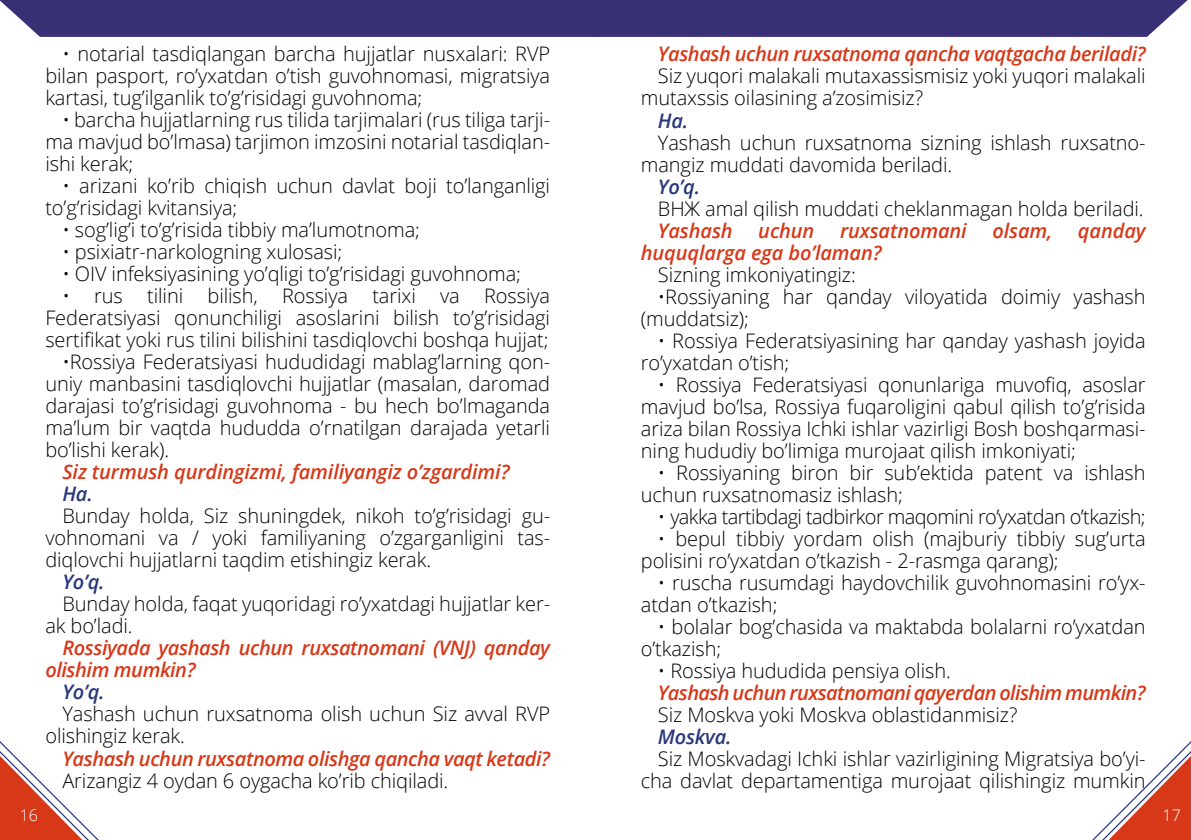
<style>
.page{position:relative;width:1191px;height:840px;background:#fff}
.page>*{position:absolute;margin:0;border:0;box-sizing:border-box;transform-origin:0 0}
.t1{font:300 20px/22px "Open Sans";letter-spacing:-.005em;color:#000}
.t2{font:italic 600 20px/22px "Open Sans";letter-spacing:-.02em;color:#d73818}
.t3{font:300 20px "Open Sans";letter-spacing:-.03em;color:#000}
.t4{font:italic 600 20px "Open Sans";letter-spacing:-.01em;color:#29377d}
.t5{font:300 16px "Open Sans";color:#fff}
</style>
<div class="page">
<div style="left:0;top:0;width:1188px;height:37px;background:#383074"></div>
<svg style="left:0;top:741px;width:98px;height:98px"></svg>
<svg style="left:1093px;top:741px;width:98px;height:98px"></svg>
<p class="t1" style="left:45px;top:42px;width:506px;text-align:justify;text-indent:17px">• notarial tasdiqlangan barcha hujjatlar nusxalari: RVP bilan pasport, ro’yxatdan o’tish guvohnomasi, migratsiya kartasi, tug’ilganlik to’g’risidagi guvohnoma;</p>
<p class="t1" style="left:45px;top:108px;width:506px;text-align:justify;text-indent:17px">• barcha hujjatlarning rus tilida tarjimalari (rus tiliga tarji&shy;ma mavjud bo’lmasa) tarjimon imzosini notarial tasdiqlan&shy;ishi kerak;</p>
<p class="t1" style="left:45px;top:174px;width:506px;text-indent:17px">• arizani ko’rib chiqish uchun davlat boji to’langanligi to’g’risidagi kvitansiya;</p>
<p class="t1" style="left:62px;top:218px;width:359px">• sog’lig’i to’g’risida tibbiy ma’lumotnoma;</p>
<p class="t1" style="left:62px;top:240px;width:281px">• psixiatr-narkologning xulosasi;</p>
<p class="t1" style="left:62px;top:262px;width:460px">• OIV infeksiyasining yo’qligi to’g’risidagi guvohnoma;</p>
<p class="t1" style="left:45px;top:284px;width:506px;text-align:justify;text-indent:17px">• rus tilini bilish, Rossiya tarixi va Rossiya Federatsiyasi qonunchiligi asoslarini bilish to’g’risidagi sertifikat yoki rus tilini bilishini tasdiqlovchi boshqa hujjat;</p>
<p class="t1" style="left:45px;top:350px;width:506px;text-align:justify;text-indent:17px">•Rossiya Federatsiyasi hududidagi mablag’larning qon&shy;uniy manbasini tasdiqlovchi hujjatlar (masalan, daromad darajasi to’g’risidagi guvohnoma - bu hech bo’lmaganda ma’lum bir vaqtda hududda o’rnatilgan darajada yetarli bo’lishi kerak).</p>
<p class="t2" style="left:62px;top:460px;width:449px">Siz turmush qurdingizmi, familiyangiz o’zgardimi?</p>
<p class="t4" style="left:62px;top:480px;width:32px">Ha.</p>
<p class="t1" style="left:45px;top:504px;width:506px;text-align:justify;text-indent:17px">Bunday holda, Siz shuningdek, nikoh to’g’risidagi gu&shy;vohnomani va / yoki familiyaning o’zgarganligini tas&shy;diqlovchi hujjatlarni taqdim etishingiz kerak.</p>
<p class="t4" style="left:62px;top:568px;width:44px">Yo’q.</p>
<p class="t1" style="left:45px;top:592px;width:506px;text-indent:17px">Bunday holda, faqat yuqoridagi ro’yxatdagi hujjatlar ker&shy;ak bo’ladi.</p>
<p class="t2" style="left:45px;top:636px;width:506px;text-indent:17px">Rossiyada yashash uchun ruxsatnomani (VNJ) qanday olishim mumkin?</p>
<p class="t4" style="left:62px;top:678px;width:44px">Yo’q.</p>
<p class="t1" style="left:45px;top:702px;width:506px;text-indent:17px">Yashash uchun ruxsatnoma olish uchun Siz avval RVP olishingiz kerak.</p>
<p class="t2" style="left:62px;top:746px;width:489px">Yashash uchun ruxsatnoma olishga qancha vaqt ketadi?</p>
<p class="t1" style="left:62px;top:768px;width:387px">Arizangiz 4 oydan 6 oygacha ko’rib chiqiladi.</p>
<p class="t2" style="left:658px;top:43px;width:489px">Yashash uchun ruxsatnoma qancha vaqtgacha beriladi?</p>
<p class="t1" style="left:641px;top:65px;width:506px;text-indent:17px">Siz yuqori malakali mutaxassismisiz yoki yuqori malakali mutaxssis oilasining a’zosimisiz?</p>
<p class="t4" style="left:658px;top:106px;width:32px">Ha.</p>
<p class="t1" style="left:641px;top:131px;width:506px;text-indent:17px">Yashash uchun ruxsatnoma sizning ishlash ruxsatno&shy;mangiz muddati davomida beriladi.</p>
<p class="t4" style="left:658px;top:172px;width:44px">Yo’q.</p>
<p class="t1" style="left:658px;top:197px;width:487px">ВНЖ amal qilish muddati cheklanmagan holda beriladi.</p>
<p class="t2" style="left:658px;top:219px;width:76px">Yashash</p>
<p class="t2" style="left:758px;top:219px;width:58px">uchun</p>
<p class="t2" style="left:840px;top:219px;width:128px">ruxsatnomani</p>
<p class="t2" style="left:992px;top:219px;width:61px">olsam,</p>
<p class="t2" style="left:1078px;top:219px;width:69px">qanday</p>
<p class="t2" style="left:641px;top:241px;width:242px">huquqlarga ega bo’laman?</p>
<p class="t1" style="left:658px;top:263px;width:199px">Sizning imkoniyatingiz:</p>
<p class="t1" style="left:641px;top:285px;width:506px;text-indent:17px">•Rossiyaning har qanday viloyatida doimiy yashash (muddatsiz);</p>
<p class="t1" style="left:641px;top:329px;width:506px;text-indent:17px">• Rossiya Federatsiyasining har qanday yashash joyida ro’yxatdan o’tish;</p>
<p class="t1" style="left:641px;top:373px;width:506px;text-align:justify;text-indent:17px">• Rossiya Federatsiyasi qonunlariga muvofiq, asoslar mavjud bo’lsa, Rossiya fuqaroligini qabul qilish to’g’risida ariza bilan Rossiya Ichki ishlar vazirligi Bosh boshqarmasi&shy;ning hududiy bo’limiga murojaat qilish imkoniyati;</p>
<p class="t1" style="left:641px;top:461px;width:506px;text-indent:17px">• Rossiyaning biron bir sub’ektida patent va ishlash uchun ruxsatnomasiz ishlash;</p>
<p class="t3" style="left:658px;top:502px;width:489px">• yakka tartibdagi tadbirkor maqomini ro’yxatdan o’tkazish;</p>
<p class="t1" style="left:641px;top:527px;width:506px;text-indent:17px">• bepul tibbiy yordam olish (majburiy tibbiy sug’urta polisini ro’yxatdan o’tkazish - 2-rasmga qarang);</p>
<p class="t1" style="left:641px;top:571px;width:506px;text-indent:17px">• ruscha rusumdagi haydovchilik guvohnomasini ro’yx&shy;atdan o’tkazish;</p>
<p class="t1" style="left:641px;top:615px;width:506px;text-indent:17px">• bolalar bog’chasida va maktabda bolalarni ro’yxatdan o’tkazish;</p>
<p class="t1" style="left:658px;top:659px;width:294px">• Rossiya hududida pensiya olish.</p>
<p class="t2" style="left:658px;top:681px;width:489px">Yashash uchun ruxsatnomani qayerdan olishim mumkin?</p>
<p class="t1" style="left:658px;top:703px;width:361px">Siz Moskva yoki Moskva oblastidanmisiz?</p>
<p class="t4" style="left:658px;top:722px;width:75px">Moskva.</p>
<p class="t1" style="left:641px;top:747px;width:506px;text-align:right">Siz Moskvadagi Ichki ishlar vazirligining Migratsiya bo’yi&shy;cha davlat departamentiga murojaat qilishingiz mumkin</p>
<p class="t5" style="left:20px;top:803px;width:20px">16</p>
<p class="t5" style="left:1162px;top:803px;width:20px">17</p>
</div>
